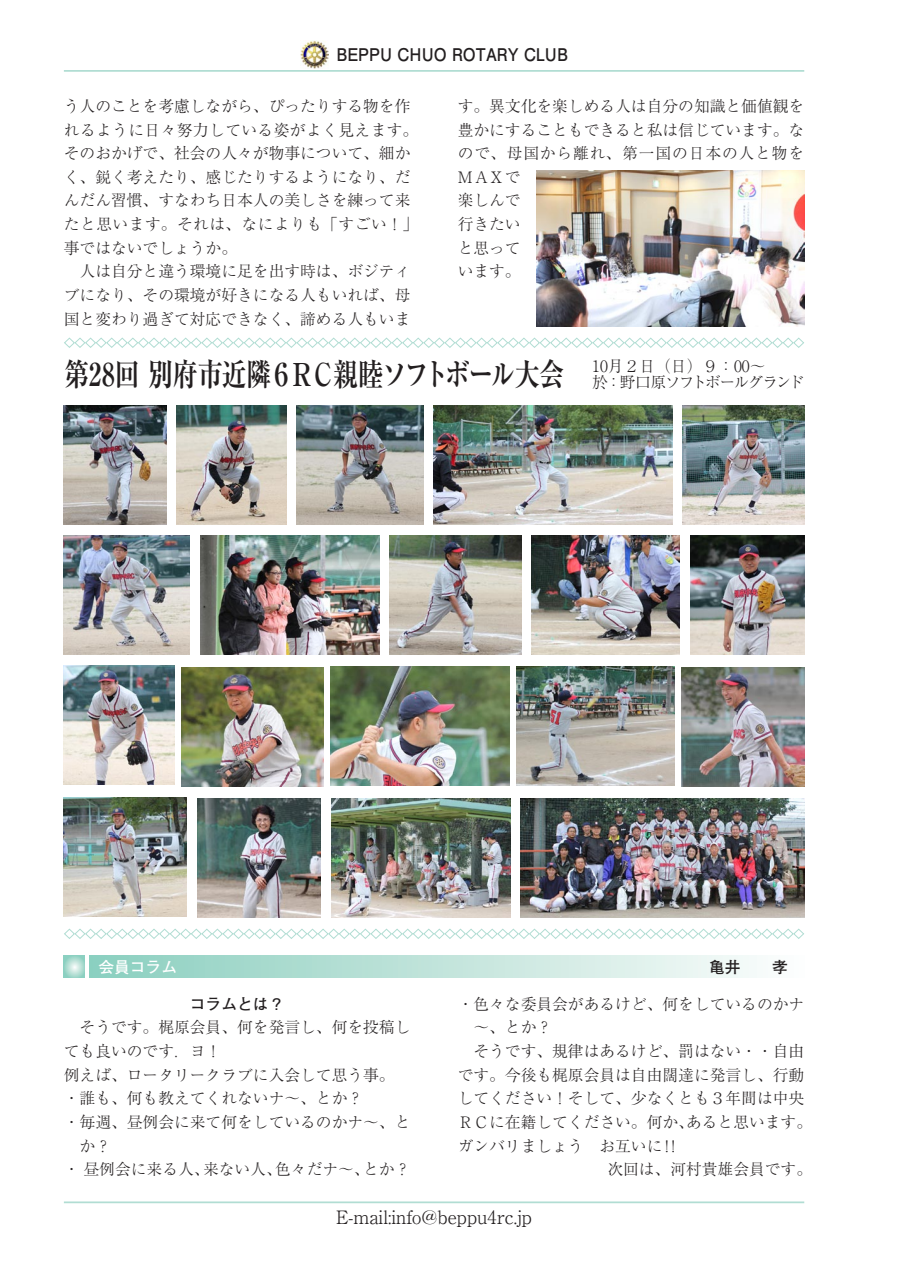
<style>
.page{position:relative;width:903px;height:1275px;background:#fff}
.page>*{position:absolute;margin:0;border:0;box-sizing:border-box;transform-origin:0 0}
.t1{font:700 31.5px "Ryumin Pr 6 N";letter-spacing:-.06em;color:#231f20;scale:.8 1}
.t2{font:300 18.38px "Ryumin Pr 6 N";color:#231f20}
.t3{font:700 17.5px "Futo Go B101 Pr 6 N";color:#231f20;scale:.91 1}
.t4{font:300 15.75px/23.6px "Ryumin Pr 6 N";color:#231f20}
.t5{font:300 15.75px "Ryumin Pr 6 N";letter-spacing:-.1em;color:#231f20}
.t6{font:700 15.75px "Futo Go B101 Pr 6 N";color:#231f20}
.t7{font:700 15.75px "Futo Go B101 Pr 6 N";color:#fff}
</style>
<div class="page">
<hr style="left:64px;top:70px;width:740px;height:2px;background:#b1ddd3">
<hr style="left:64px;top:1201px;width:740px;height:2px;background:#b1ddd3">
<img style="left:300px;top:40px;width:28px;height:28px">
<div style="left:90px;top:956px;width:714px;height:22px;background:linear-gradient(to right,#8bcebe,#fcfdfc)"></div>
<svg style="left:64px;top:956px;width:21px;height:22px"></svg>
<svg style="left:64px;top:337px;width:740px;height:11px"></svg>
<svg style="left:64px;top:928px;width:740px;height:11px"></svg>
<img style="left:64px;top:405px;width:102px;height:119px">
<img style="left:176px;top:405px;width:110px;height:119px">
<img style="left:296px;top:405px;width:128px;height:119px">
<img style="left:434px;top:405px;width:238px;height:119px">
<img style="left:682px;top:405px;width:122px;height:119px">
<img style="left:64px;top:535px;width:126px;height:120px">
<img style="left:200px;top:535px;width:179px;height:120px">
<img style="left:389px;top:535px;width:132px;height:120px">
<img style="left:531px;top:535px;width:149px;height:120px">
<img style="left:690px;top:535px;width:114px;height:120px">
<img style="left:64px;top:666px;width:110px;height:119px">
<img style="left:182px;top:667px;width:141px;height:119px">
<img style="left:331px;top:666px;width:178px;height:119px">
<img style="left:517px;top:666px;width:157px;height:119px">
<img style="left:682px;top:667px;width:122px;height:119px">
<img style="left:64px;top:797px;width:122px;height:119px">
<img style="left:197px;top:798px;width:124px;height:119px">
<img style="left:331px;top:798px;width:179px;height:119px">
<img style="left:521px;top:798px;width:283px;height:119px">
<img style="left:536px;top:170px;width:268px;height:156px">
<p class="t3" style="left:336px;top:40px;width:256px">BEPPU CHUO ROTARY CLUB</p>
<p class="t4" style="left:64px;top:93px;width:356px">う人のことを考慮しながら、ぴったりする物を作れるように日々努力している姿がよく見えます。そのおかげで、社会の人々が物事について、細かく、鋭く考えたり、感じたりするようになり、だんだん習慣、すなわち日本人の美しさを練って来たと思います。それは、なによりも「すごい！」事ではないでしょうか。<br>　人は自分と違う環境に足を出す時は、ボジティブになり、その環境が好きになる人もいれば、母国と変わり過ぎて対応できなく、諦める人もいま</p>
<p class="t4" style="left:458px;top:93px;width:348px">す。異文化を楽しめる人は自分の知識と価値観を豊かにすることもできると私は信じています。なので、母国から離れ、第一国の日本の人と物を<br>MAXで<br>楽しんで<br>行きたい<br>と思って<br>います。</p>
<h1 class="t1" style="left:64px;top:349px;width:878px">第28回 別府市近隣６ＲＣ親睦ソフトボール大会 <sup>10月２日（日）９：00～</sup></h1>
<p class="t5" style="left:592px;top:369px;width:213px">於：野口原ソフトボールグランド</p>
<p class="t7" style="left:98px;top:954px;width:80px">会員コラム</p>
<p class="t6" style="left:693px;top:954px;width:96px">　亀井　　孝</p>
<p class="t6" style="left:190px;top:991px;width:96px">コラムとは？</p>
<p class="t4" style="left:64px;top:1015px;width:348px">　そうです。梶原会員、何を発言し、何を投稿し</p>
<p class="t4" style="left:64px;top:1038px;width:159px">ても良いのです．ヨ！</p>
<p class="t4" style="left:64px;top:1062px;width:332px">例えば、ロータリークラブに入会して思う事。</p>
<p class="t4" style="left:64px;top:1086px;width:301px">・誰も、何も教えてくれないナ～、とか？</p>
<p class="t4" style="left:64px;top:1109px;width:348px">・毎週、昼例会に来て何をしているのかナ～、と</p>
<p class="t4" style="left:80px;top:1133px;width:33px">か？</p>
<p class="t4" style="left:64px;top:1156px;width:348px">・昼例会に来る人、来ない人、色々だナ～、とか？</p>
<p class="t4" style="left:458px;top:991px;width:348px">・色々な委員会があるけど、何をしているのかナ</p>
<p class="t4" style="left:473px;top:1015px;width:80px">～、とか？</p>
<p class="t4" style="left:458px;top:1038px;width:348px">　そうです、規律はあるけど、罰はない・・自由</p>
<p class="t4" style="left:458px;top:1062px;width:348px">です。今後も梶原会員は自由闊達に発言し、行動</p>
<p class="t4" style="left:458px;top:1086px;width:348px">してください！そして、少なくとも３年間は中央</p>
<p class="t4" style="left:458px;top:1109px;width:356px">ＲＣに在籍してください。何か、あると思います。</p>
<p class="t4" style="left:458px;top:1133px;width:218px">ガンバリましょう　お互いに ! !</p>
<p class="t4" style="left:607px;top:1156px;width:206px">次回は、河村貴雄会員です。</p>
<p class="t2" style="left:336px;top:1203px;width:198px">E-mail:info@beppu4rc.jp</p>
</div>
